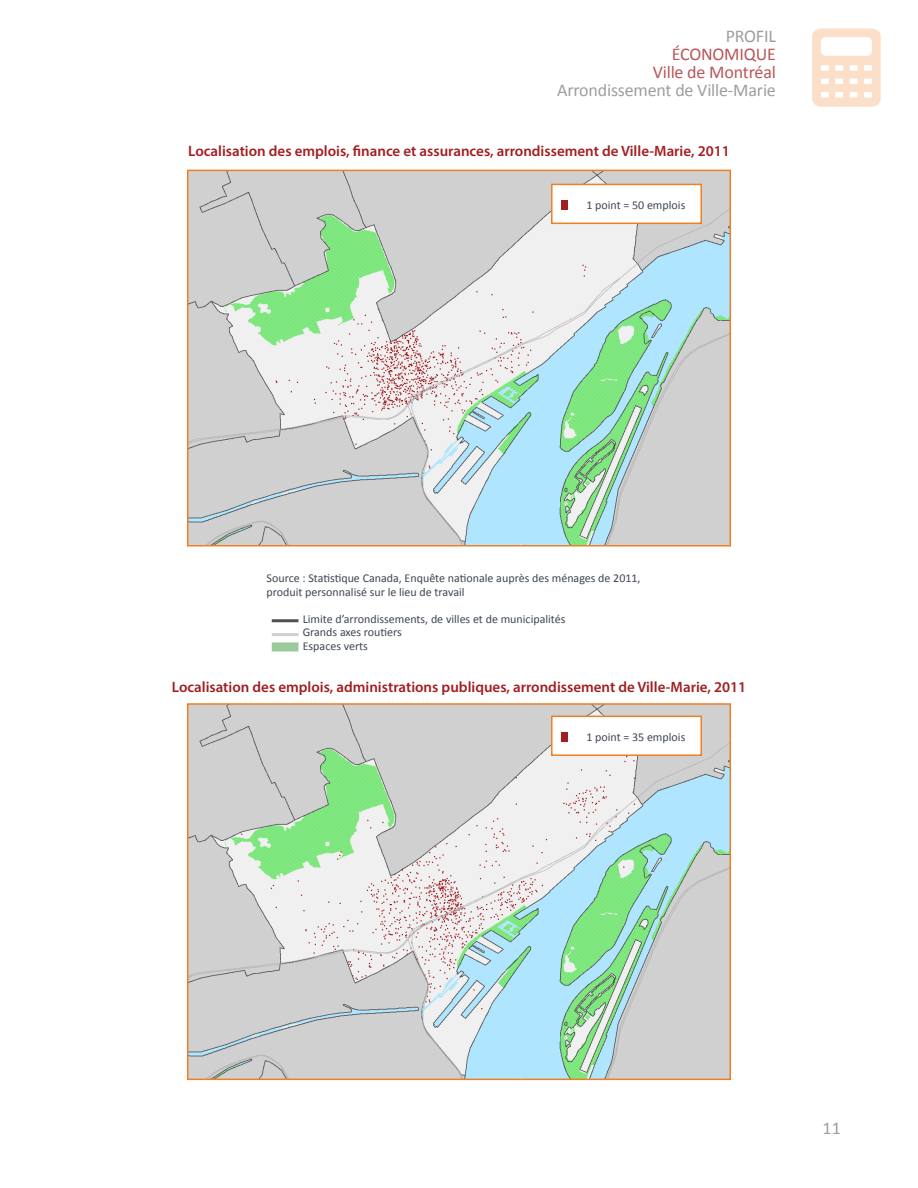
<style>
.page{position:relative;width:918px;height:1188px;background:#fff}
.page>*{position:absolute;margin:0;border:0;box-sizing:border-box;transform-origin:0 0}
.t1{font:18px "Calibri";letter-spacing:-.01em;color:#9e9e9e}
.t2{font:18px/18px "Calibri";letter-spacing:-.01em;color:#b95658;text-align:right}
.Titre_graphique__tab{font:600 15px "Myriad Pro";color:#a21e21}
.Source{font:12px "Calibri";color:#3e4651}
</style>
<div class="page">
<svg style="left:812px;top:28px;width:69px;height:79px"></svg>
<img style="left:190px;top:173px;width:538px;height:370px">
<div style="left:187px;top:170px;width:544px;height:376px;border:2px solid #ef7f22"></div>
<div style="left:551px;top:184px;width:151px;height:40px;background:#fff;border:2px solid #ef7f22"></div>
<div style="left:561px;top:200px;width:7px;height:10px;background:#a21e21"></div>
<img style="left:190px;top:706px;width:538px;height:371px">
<div style="left:187px;top:703px;width:544px;height:377px;border:2px solid #ef7f22"></div>
<div style="left:551px;top:716px;width:151px;height:40px;background:#fff;border:2px solid #ef7f22"></div>
<div style="left:561px;top:732px;width:7px;height:10px;background:#a21e21"></div>
<div style="left:272px;top:642px;width:26px;height:9px;background:#9cc99c"></div>
<hr style="left:272px;top:633px;width:26px;height:3px;background:#d0d0d0">
<hr style="left:272px;top:619px;width:26px;height:3px;background:#505050">
<h1 class="t1" style="left:726px;top:25px;width:52px">PROFIL</h1>
<h1 class="t2" style="left:653px;top:45px;width:125px">ÉCONOMIQUE<br>Ville de Montréal</h1>
<h1 class="t1" style="left:557px;top:79px;width:220px">Arrondissement de Ville-Marie</h1>
<p class="Titre_graphique__tab" style="left:188px;top:141px;width:543px">Localisation des emplois, finance et assurances, arrondissement de Ville-Marie, 2011</p>
<p class="Source" style="left:586px;top:197px;width:101px">1 point = 50 emplois</p>
<p class="Source" style="left:267px;top:571px;width:376px">Source : Statistique Canada, Enquête nationale auprès des ménages de 2011,</p>
<p class="Source" style="left:267px;top:584px;width:200px">produit personnalisé sur le lieu de travail</p>
<p class="Source" style="left:303px;top:611px;width:264px">Limite d’arrondissements, de villes et de municipalités</p>
<p class="Source" style="left:303px;top:625px;width:101px">Grands axes routiers</p>
<p class="Source" style="left:303px;top:638px;width:67px">Espaces verts</p>
<p class="Titre_graphique__tab" style="left:172px;top:677px;width:576px">Localisation des emplois, administrations publiques, arrondissement de Ville-Marie, 2011</p>
<p class="Source" style="left:586px;top:729px;width:101px">1 point = 35 emplois</p>
<h1 class="t1" style="left:823px;top:1117px;width:20px">11</h1>
</div>
